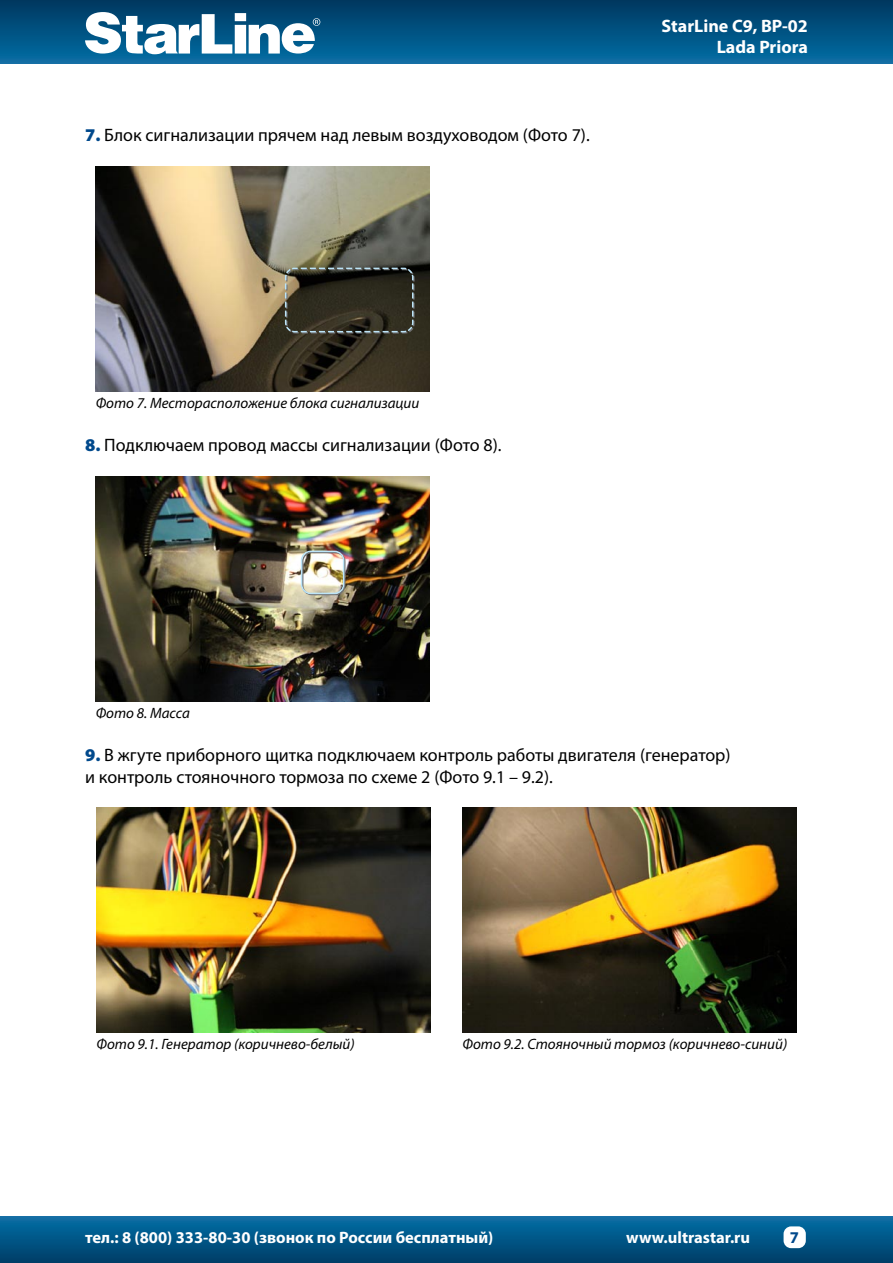
<style>
.page{position:relative;width:893px;height:1263px;background:#fff}
.page>*{position:absolute;margin:0;border:0;box-sizing:border-box;transform-origin:0 0}
.t1{font:18px/21.6px "Myriad Pro";color:#000}
.t2{font:700 18px/21.6px "Myriad Pro";color:#fff;text-align:right}
.t3{font:700 16.5px "Myriad Pro";color:#fff}
.t4{font:700 16.5px "Myriad Pro";color:#00498c}
.t5{font:italic 15px "Myriad Pro";color:#000}
.s1{font-weight:900;color:#00498c}
</style>
<div class="page">
<div style="left:0;top:0;width:893px;height:64px;background:linear-gradient(to bottom,#00375f,#066ea4)"></div>
<div style="left:0;top:1216px;width:893px;height:47px;background:linear-gradient(to bottom,#076fa7,#003d67)"></div>
<svg style="left:85px;top:12px;width:235px;height:42px"></svg>
<div style="left:783px;top:1226px;width:23px;height:22px;background:#fff;border-radius:8px"></div>
<img style="left:96px;top:166px;width:334px;height:225px">
<svg style="left:284px;top:267px;width:131px;height:67px;background:#36342a"></svg>
<img style="left:96px;top:476px;width:334px;height:225px">
<div style="left:302px;top:552px;width:43px;height:43px;border:2px solid #707173;border-radius:9px"></div>
<div style="left:301px;top:551px;width:43px;height:43px;border:2px solid #bce4f7;border-radius:9px"></div>
<img style="left:96px;top:808px;width:334px;height:225px">
<img style="left:462px;top:808px;width:334px;height:225px">
<p class="t1" style="left:85px;top:124px;width:506px"><span class="s1">7.</span> Блок сигнализации прячем над левым воздуховодом (Фото 7).</p>
<p class="t2" style="left:662px;top:14px;width:148px">StarLine С9, BP-02<br>Lada Priora</p>
<p class="t5" style="left:96px;top:393px;width:325px">Фото 7. Месторасположение блока сигнализации</p>
<p class="t1" style="left:85px;top:434px;width:418px"><span class="s1">8.</span> Подключаем провод массы сигнализации (Фото 8).</p>
<p class="t5" style="left:96px;top:703px;width:96px">Фото 8. Масса</p>
<p class="t1" style="left:85px;top:744px;width:647px"><span class="s1">9.</span> В жгуте приборного щитка подключаем контроль работы двигателя (генератор) и контроль стояночного тормоза по схеме 2 (Фото 9.1 – 9.2).</p>
<p class="t5" style="left:96px;top:1035px;width:260px">Фото 9.1. Генератор (коричнево-белый)</p>
<p class="t5" style="left:462px;top:1035px;width:326px">Фото 9.2. Стояночный тормоз (коричнево-синий)</p>
<p class="t3" style="left:85px;top:1227px;width:410px">тел.: 8 (800) 333-80-30 (звонок по России бесплатный)</p>
<p class="t3" style="left:626px;top:1227px;width:125px">www.ultrastar.ru</p>
<p class="t4" style="left:790px;top:1226px;width:11px">7</p>
</div>
